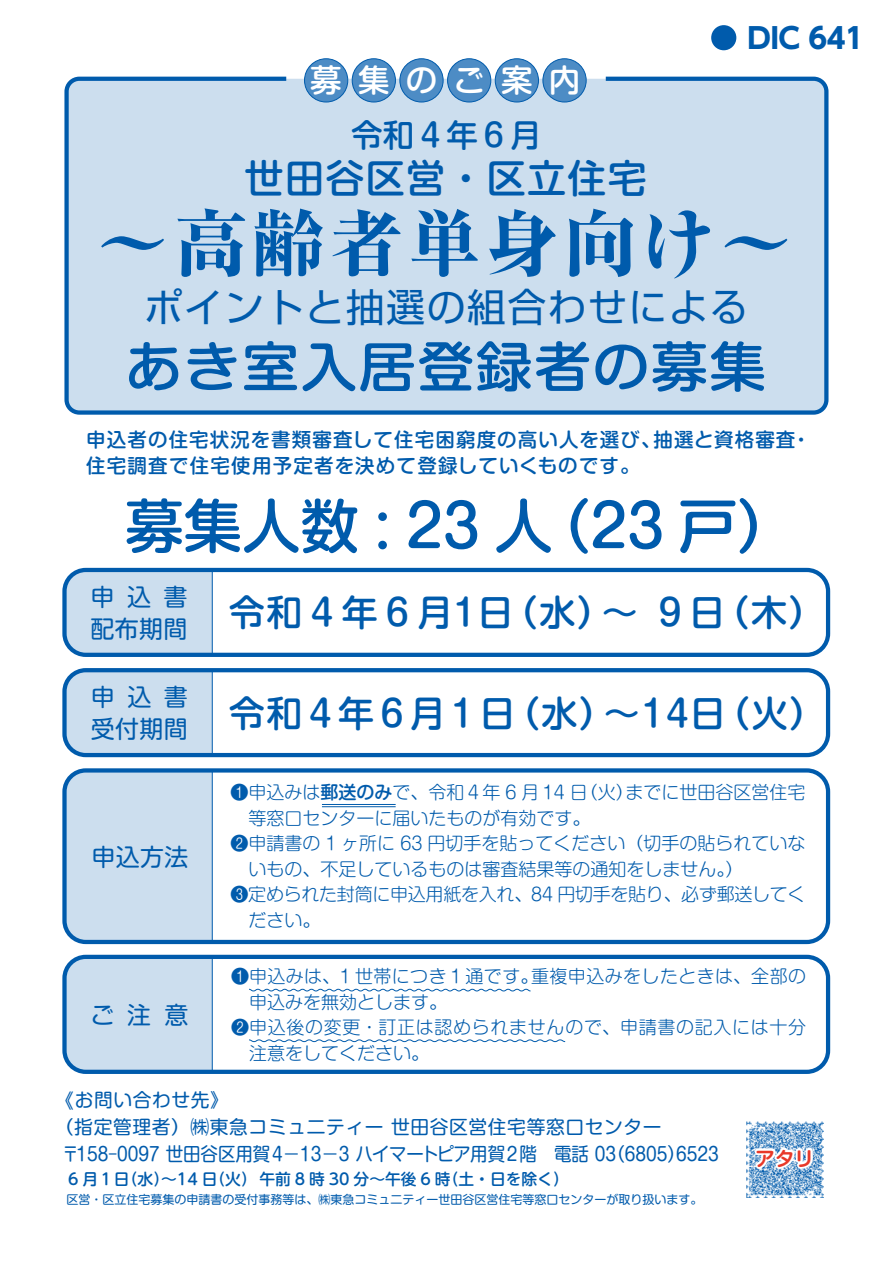
<style>
.page{position:relative;width:893px;height:1263px;background:#fff}
.page>*{position:absolute;margin:0;border:0;box-sizing:border-box;transform-origin:0 0}
.t1{font:800 73.5px "Ryumin Pro";letter-spacing:.06em;color:#005bac}
.t2{font:500 58.5px "Shin M Go Pro";color:#005bac}
.t3{font:500 54px "Shin M Go Pro";letter-spacing:.03em;color:#005bac;scale:1.05 1}
.t4{font:39px "Shin Go Pro";letter-spacing:.035em;color:#005bac}
.t5{font:500 39px "Shin M Go Pro";letter-spacing:.035em;color:#005bac}
.t6{font:500 36px "Shin M Go Pro";letter-spacing:.16em;color:#005bac}
.t7{font:500 36px "Shin M Go Pro";letter-spacing:.095em;color:#005bac}
.t8{font:500 31.5px "Shin M Go Pro";letter-spacing:.515em;color:#fff}
.t9{font:500 31.5px "Shin M Go Pro";letter-spacing:.01em;color:#005bac}
.t10{font:700 28.5px "UD Shin Go Pro";letter-spacing:-.02em;color:#005bac}
.t11{font:24px/31.5px "Shin M Go Pro";letter-spacing:.015em;color:#005bac}
.t12{font:500 19.5px/26.2px "Shin M Go Pro";letter-spacing:.06em;color:#005bac}
.t13{font:700 19.5px "Shin M Go Pro De";color:#e83828}
.t14{font:18.75px "Shin M Go Pro";color:#005bac;scale:.93 1}
.t15{font:18.75px "Shin M Go Pro";letter-spacing:.035em;color:#005bac}
.t16{font:300 18px "Shin M Go Pro";color:#005bac}
.t17{font:300 18px "Shin M Go Pro";letter-spacing:.025em;color:#005bac}
.t18{font:300 18px "Shin M Go Pro";letter-spacing:.04em;color:#005bac}
.t19{font:500 15.75px "UD Shin M Go Pro";color:#005bac}
.t20{font:12px "Shin M Go Pro";color:#005bac}
.s1{font-weight:500}
.s2{font-size:19.5px}
.s3{font-family:"Koz Go Pr 6 N"}
</style>
<div class="page">
<div style="left:67px;top:573px;width:146px;height:79px;background:#ccdeee"></div>
<div style="left:62px;top:568px;width:768px;height:89px;border:4px solid #005bac;border-radius:21px"></div>
<div style="left:67px;top:673px;width:146px;height:79px;background:#ccdeee"></div>
<div style="left:62px;top:668px;width:768px;height:89px;border:4px solid #005bac;border-radius:21px"></div>
<div style="left:67px;top:773px;width:146px;height:166px;background:#ccdeee"></div>
<div style="left:62px;top:768px;width:768px;height:176px;border:4px solid #005bac;border-radius:21px"></div>
<div style="left:67px;top:960px;width:146px;height:109px;background:#ccdeee"></div>
<div style="left:62px;top:955px;width:768px;height:119px;border:4px solid #005bac;border-radius:21px"></div>
<div style="left:64px;top:77px;width:764px;height:338px;background:#ccdeee"></div>
<div style="left:304px;top:59px;width:44px;height:43px;background:#4d8cc5;border-radius:50%"></div>
<div style="left:304px;top:58px;width:44px;height:44px;border:1px solid #005bac;border-radius:50%"></div>
<div style="left:352px;top:59px;width:43px;height:43px;background:#4d8cc5;border-radius:50%"></div>
<div style="left:352px;top:58px;width:44px;height:44px;border:1px solid #005bac;border-radius:50%"></div>
<div style="left:400px;top:59px;width:43px;height:43px;background:#4d8cc5;border-radius:50%"></div>
<div style="left:399px;top:58px;width:45px;height:44px;border:1px solid #005bac;border-radius:50%"></div>
<div style="left:448px;top:59px;width:43px;height:43px;background:#4d8cc5;border-radius:50%"></div>
<div style="left:447px;top:58px;width:44px;height:44px;border:1px solid #005bac;border-radius:50%"></div>
<div style="left:495px;top:59px;width:43px;height:43px;background:#4d8cc5;border-radius:50%"></div>
<div style="left:495px;top:58px;width:44px;height:44px;border:1px solid #005bac;border-radius:50%"></div>
<div style="left:543px;top:59px;width:43px;height:43px;background:#4d8cc5;border-radius:50%"></div>
<div style="left:542px;top:58px;width:45px;height:44px;border:1px solid #005bac;border-radius:50%"></div>
<img style="left:746px;top:1121px;width:77px;height:77px">
<div style="left:711px;top:25px;width:25px;height:25px;background:#005bac;border-radius:50%"></div>
<hr style="left:322px;top:804px;width:74px;height:1px;background:#005bac">
<hr style="left:322px;top:806px;width:74px;height:1px;background:#005bac">
<svg style="left:249px;top:989px;width:282px;height:2px"></svg>
<svg style="left:249px;top:1039px;width:317px;height:3px"></svg>
<svg style="left:752px;top:937px;width:64px;height:234px"></svg>
<h3 class="t8" style="left:310px;top:55px;width:272px">募集のご案内</h3>
<h3 class="t9" style="left:351px;top:110px;width:192px">令和４年６月</h3>
<h3 class="t5" style="left:245px;top:146px;width:404px">世田谷区営・区立住宅</h3>
<h3 class="t10" style="left:747px;top:15px;width:118px">DIC 641</h3>
<h1 class="t1" style="left:96px;top:186px;width:698px">～高齢者単身向け～</h1>
<h3 class="t4" style="left:144px;top:275px;width:606px">ポイントと抽選の組合わせによる</h3>
<h3 class="t3" style="left:125px;top:323px;width:612px">あき室入居登録者の募集</h3>
<p class="t12" style="left:86px;top:424px;width:726px">申込者の住宅状況を書類審査して住宅困窮度の高い人を選び、抽選と資格審査・住宅調査で住宅使用予定者を決めて登録していくものです。</p>
<h2 class="t2" style="left:125px;top:478px;width:672px">募集人数 : 23 人（23 戸）</h2>
<h3 class="t11" style="left:91px;top:578px;width:98px">申込書配布期間</h3>
<h3 class="t11" style="left:91px;top:678px;width:98px">申込書受付期間</h3>
<h3 class="t11" style="left:91px;top:838px;width:98px">申込方法</h3>
<h3 class="t11" style="left:90px;top:996px;width:99px">ご注意</h3>
<h3 class="t7" style="left:229px;top:583px;width:598px">令和 4 年 6 月1日（水）～ 9 日（木）</h3>
<h3 class="t6" style="left:229px;top:684px;width:598px">令和4年6月1日（水）～14日（火）</h3>
<p class="t16" style="left:231px;top:778px;width:576px">❶申込みは<span class="s1">郵送のみ</span>で、令和４年 6 月 14 日（火）までに世田谷区営住宅</p>
<p class="t16" style="left:249px;top:803px;width:343px">等窓口センターに届いたものが有効です。</p>
<p class="t16" style="left:231px;top:829px;width:576px">❷申請書の 1 ヶ所に 63 円切手を貼ってください（切手の貼られていな</p>
<p class="t16" style="left:249px;top:854px;width:496px">いもの、不足しているものは審査結果等の通知をしません。）</p>
<p class="t16" style="left:231px;top:880px;width:576px">❸定められた封筒に申込用紙を入れ、84 円切手を貼り、必ず郵送してく</p>
<p class="t16" style="left:249px;top:905px;width:73px">ださい。</p>
<p class="t17" style="left:231px;top:962px;width:577px">❶申込みは、１世帯につき１通です。重複申込みをしたときは、全部の</p>
<p class="t16" style="left:249px;top:987px;width:199px">申込みを無効とします。</p>
<p class="t18" style="left:231px;top:1013px;width:577px">❷申込後の変更・訂正は認められませんので、申請書の記入には十分</p>
<p class="t16" style="left:249px;top:1038px;width:181px">注意をしてください。</p>
<p class="t15" style="left:55px;top:1085px;width:176px"><span class="s2">《</span>お問い合わせ先》</p>
<p class="t15" style="left:55px;top:1112px;width:608px">（指定管理者）㈱東急コミュ二ティー世田谷区営住宅等窓口センター</p>
<p class="t14" style="left:62px;top:1139px;width:708px">〒158<span class="s3">-</span>0097 世田谷区用賀4<span class="s3">－</span>13<span class="s3">－</span>3 ハイマートピア用賀2階　電話 03（6805）6523</p>
<p class="t20" style="left:66px;top:1189px;width:638px">区営・区立住宅募集の申請書の受付事務等は、㈱東急コミュ二ティー世田谷区営住宅等窓口センターが取り扱います。</p>
<p class="t19" style="left:68px;top:1166px;width:502px">6 月１日（水）～14 日（火） 午前 8 時 30 分～午後 6 時（土・日を除く）</p>
<p class="t13" style="left:756px;top:1142px;width:60px">アタリ</p>
</div>
